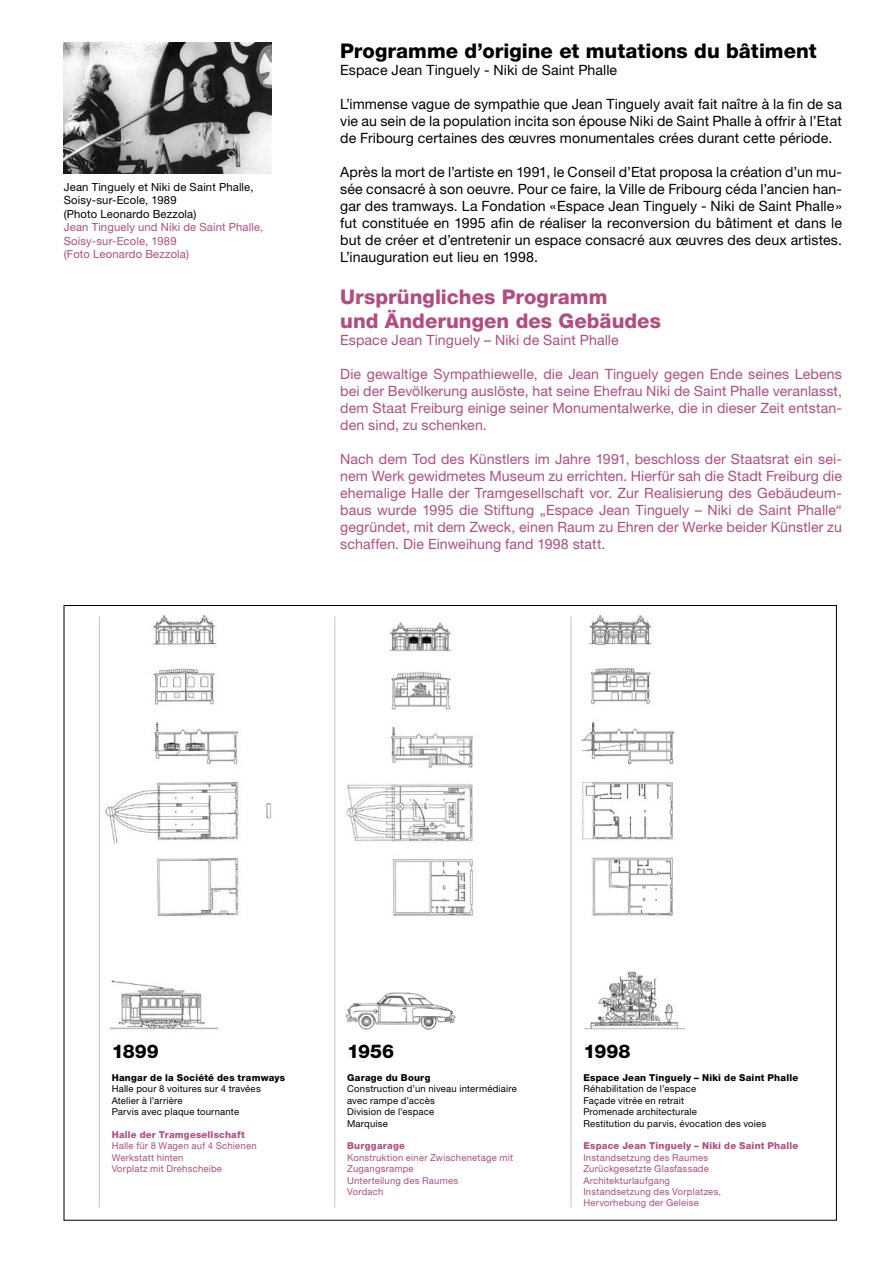
<style>
.page{position:relative;width:893px;height:1263px;background:#fff}
.page>*{position:absolute;margin:0;border:0;box-sizing:border-box;transform-origin:0 0}
.t1{font:800 20.25px/24.3px "Helvetica Neue";letter-spacing:.005em;color:#b14d80}
.t2{font:800 20.25px "Helvetica Neue";color:#000}
.t3{font:800 19.05px "Helvetica Neue";color:#000}
.t4{font:14.1px/17px "Helvetica Neue";letter-spacing:.005em;color:#b14d80;text-align:justify}
.t5{font:14.1px/17px "Helvetica Neue";letter-spacing:.01em;color:#000;text-align:justify}
.t6{font:11.25px/13.5px "Helvetica Neue";letter-spacing:.015em;color:#000}
.t7{font:11.25px/13.5px "Helvetica Neue";letter-spacing:.015em;color:#b14d80}
.t8{font:9.45px/11.4px "Helvetica Neue";letter-spacing:.02em;color:#000}
.t9{font:9.45px/11.4px "Helvetica Neue";letter-spacing:.02em;color:#b14d80}
.t10{font:800 9.45px "Helvetica Neue";letter-spacing:.025em;color:#000}
.t11{font:800 9.45px "Helvetica Neue";letter-spacing:.025em;color:#b14d80}
</style>
<div class="page">
<img style="left:105px;top:615px;width:167px;height:301px">
<img style="left:110px;top:980px;width:107px;height:50px">
<img style="left:346px;top:622px;width:128px;height:294px">
<img style="left:345px;top:992px;width:111px;height:38px">
<img style="left:581px;top:615px;width:93px;height:301px">
<img style="left:584px;top:970px;width:101px;height:60px">
<img style="left:64px;top:43px;width:207px;height:130px">
<hr style="left:99px;top:616px;width:1px;height:591px;background:#c5c6c8">
<hr style="left:334px;top:616px;width:1px;height:591px;background:#c5c6c8">
<hr style="left:570px;top:616px;width:1px;height:591px;background:#c5c6c8">
<p class="t6" style="left:64px;top:180px;width:191px">Jean Tinguely et Niki de Saint Phalle,<br>Soisy-sur-Ecole, 1989<br>(Photo Leonardo Bezzola)</p>
<p class="t7" style="left:64px;top:220px;width:201px">Jean Tinguely und Niki de Saint Phalle,<br>Soisy-sur-Ecole, 1989<br>(Foto Leonardo Bezzola)</p>
<h1 class="t2" style="left:340px;top:39px;width:478px">Programme d’origine et mutations du bâtiment</h1>
<p class="t5" style="left:340px;top:61px;width:279px">Espace Jean Tinguely - Niki de Saint Phalle</p>
<p class="t5" style="left:340px;top:95px;width:503px">L’immense vague de sympathie que Jean Tinguely avait fait naître à la fin de sa vie au sein de la population incita son épouse Niki de Saint Phalle à offrir à l’Etat de Fribourg certaines des œuvres monumentales crées durant cette période.</p>
<p class="t5" style="left:340px;top:163px;width:503px">Après la mort de l’artiste en 1991, le Conseil d’Etat proposa la création d’un mu&shy;sée consacré à son oeuvre. Pour ce faire, la Ville de Fribourg céda l’ancien han&shy;gar des tramways. La Fondation «Espace Jean Tinguely - Niki de Saint Phalle» fut constituée en 1995 afin de réaliser la reconversion du bâtiment et dans le but de créer et d’entretenir un espace consacré aux œuvres des deux artistes.<br>L’inauguration eut lieu en 1998.</p>
<h1 class="t1" style="left:340px;top:284px;width:322px">Ursprüngliches Programm<br>und Änderungen des Gebäudes</h1>
<p class="t4" style="left:340px;top:331px;width:280px">Espace Jean Tinguely – Niki de Saint Phalle</p>
<p class="t4" style="left:340px;top:365px;width:503px">Die gewaltige Sympathiewelle, die Jean Tinguely gegen Ende seines Lebens bei der Bevölkerung auslöste, hat seine Ehefrau Niki de Saint Phalle veranlasst, dem Staat Freiburg einige seiner Monumentalwerke, die in dieser Zeit entstan&shy;den sind, zu schenken.</p>
<p class="t4" style="left:340px;top:450px;width:503px">Nach dem Tod des Künstlers im Jahre 1991, beschloss der Staatsrat ein sei&shy;nem Werk gewidmetes Museum zu errichten. Hierfür sah die Stadt Freiburg die ehemalige Halle der Tramgesellschaft vor. Zur Realisierung des Gebäudeum&shy;baus wurde 1995 die Stiftung „Espace Jean Tinguely – Niki de Saint Phalle“ gegründet, mit dem Zweck, einen Raum zu Ehren der Werke beider Künstler zu schaffen. Die Einweihung fand 1998 statt.</p>
<h2 class="t3" style="left:112px;top:1040px;width:49px">1899</h2>
<p class="t10" style="left:112px;top:1072px;width:175px">Hangar de la Société des tramways</p>
<p class="t8" style="left:112px;top:1083px;width:151px">Halle pour 8 voitures sur 4 travées<br>Atelier à l’arrière<br>Parvis avec plaque tournante</p>
<p class="t11" style="left:112px;top:1129px;width:135px">Halle der Tramgesellschaft</p>
<p class="t9" style="left:112px;top:1140px;width:147px">Halle für 8 Wagen auf 4 Schienen<br>Werkstatt hinten<br>Vorplatz mit Drehscheibe</p>
<h2 class="t3" style="left:347px;top:1040px;width:49px">1956</h2>
<p class="t10" style="left:347px;top:1072px;width:85px">Garage du Bourg</p>
<p class="t8" style="left:347px;top:1083px;width:171px">Construction d’un niveau intermédiaire avec rampe d’accès<br>Division de l’espace<br>Marquise</p>
<p class="t11" style="left:347px;top:1140px;width:59px">Burggarage</p>
<p class="t9" style="left:347px;top:1151px;width:167px">Konstruktion einer Zwischenetage mit<br>Zugangsrampe<br>Unterteilung des Raumes<br>Vordach</p>
<h2 class="t3" style="left:583px;top:1040px;width:49px">1998</h2>
<p class="t10" style="left:583px;top:1072px;width:216px">Espace Jean Tinguely – Niki de Saint Phalle</p>
<p class="t8" style="left:583px;top:1083px;width:184px">Réhabilitation de l’espace<br>Façade vitrée en retrait<br>Promenade architecturale<br>Restitution du parvis, évocation des voies</p>
<p class="t11" style="left:583px;top:1140px;width:216px">Espace Jean Tinguely – Niki de Saint Phalle</p>
<p class="t9" style="left:583px;top:1151px;width:139px">Instandsetzung des Raumes<br>Zurückgesetzte Glasfassade<br>Architekturlaufgang<br>Instandsetzung des Vorplatzes,<br>Hervorhebung der Geleise</p>
</div>
